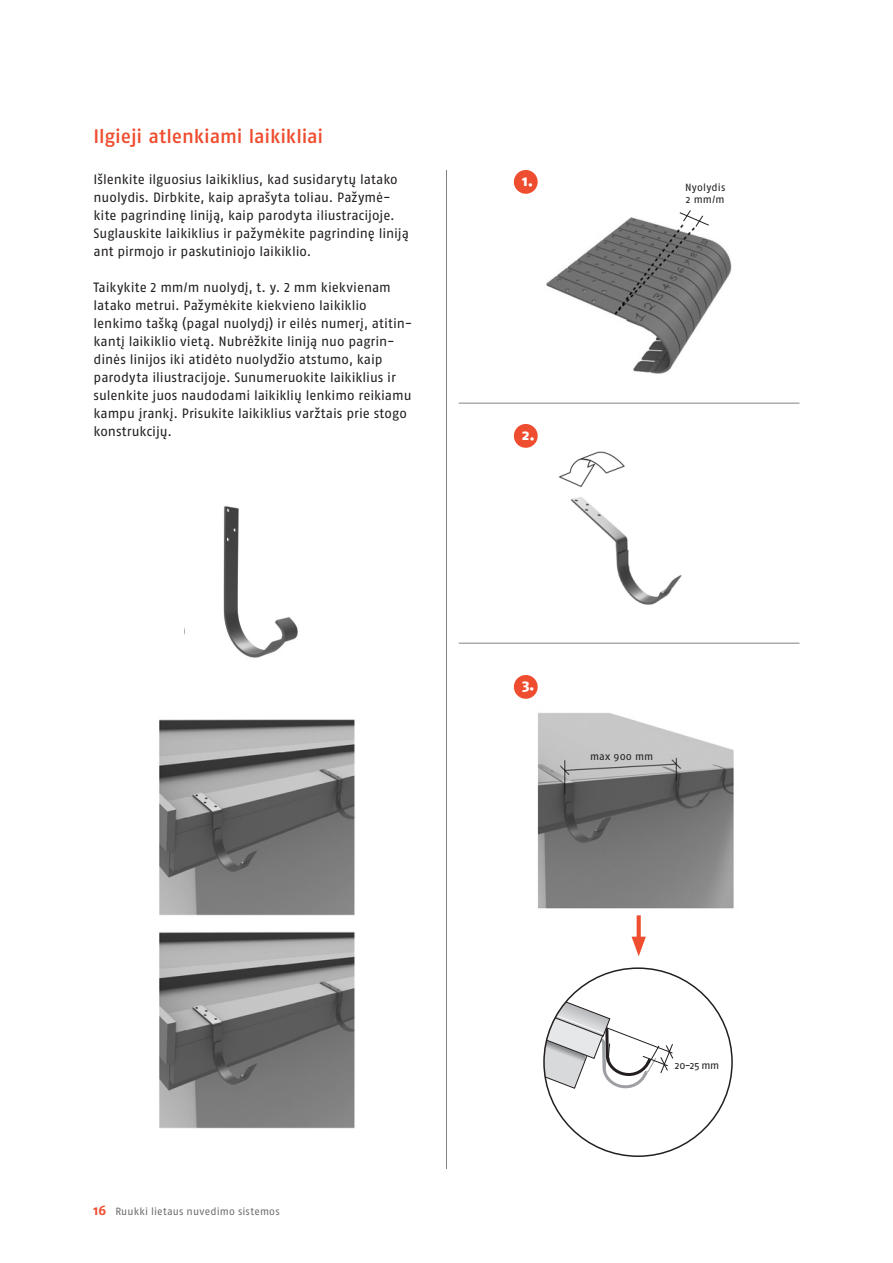
<style>
.page{position:relative;width:893px;height:1263px;background:#fff}
.page>*{position:absolute;margin:0;border:0;box-sizing:border-box;transform-origin:0 0}
.t1{font:500 19.5px "Fago Pro";letter-spacing:-.01em;color:#ef4d2f}
.t2{font:800 15px "Fago Pro";color:#fff}
.t3{font:13.5px/18px "Fago Pro";letter-spacing:-.005em;color:#231f20}
.t4{font:10.5px "Fago Pro";letter-spacing:.015em;color:#6c6d70}
.t5{font:10.5px/12.6px "Fago Pro";letter-spacing:.01em;color:#231f20}
.s1{font-weight:700;font-size:13.5px;color:#ef4d2f}
</style>
<div class="page">
<img style="left:513px;top:675px;width:221px;height:263px">
<svg style="left:637px;top:915px;width:4px;height:22px"></svg>
<svg style="left:632px;top:937px;width:14px;height:19px"></svg>
<img style="left:159px;top:719px;width:196px;height:197px">
<img style="left:159px;top:932px;width:196px;height:197px">
<img style="left:546px;top:217px;width:186px;height:157px">
<img style="left:500px;top:425px;width:257px;height:218px">
<svg style="left:544px;top:1000px;width:130px;height:96px"></svg>
<hr style="left:459px;top:403px;width:340px;height:1px;background:#808285">
<hr style="left:459px;top:643px;width:340px;height:1px;background:#808285">
<hr style="left:446px;top:170px;width:1px;height:999px;background:#808285">
<div style="left:514px;top:170px;width:24px;height:24px;background:#ef4d2f;border-radius:50%"></div>
<div style="left:514px;top:424px;width:24px;height:24px;background:#ef4d2f;border-radius:50%"></div>
<div style="left:514px;top:675px;width:24px;height:24px;background:#ef4d2f;border-radius:50%"></div>
<svg style="left:679px;top:210px;width:30px;height:17px"></svg>
<img style="left:223px;top:506px;width:75px;height:152px">
<h1 class="t1" style="left:94px;top:125px;width:231px">Ilgieji atlenkiami laikikliai</h1>
<p class="t3" style="left:94px;top:170px;width:317px">Išlenkite ilguosius laikiklius, kad susidarytų latako nuolydis. Dirbkite, kaip aprašyta toliau. Pažymė&shy;kite pagrindinę liniją, kaip parodyta iliustracijoje.<br>Suglauskite laikiklius ir pažymėkite pagrindinę liniją ant pirmojo ir paskutiniojo laikiklio.</p>
<p class="t3" style="left:94px;top:278px;width:320px">Taikykite 2 mm/m nuolydį, t. y. 2 mm kiekvienam latako metrui. Pažymėkite kiekvieno laikiklio lenkimo tašką (pagal nuolydį) ir eilės numerį, atitin&shy;kantį laikiklio vietą. Nubrėžkite liniją nuo pagrin&shy;dinės linijos iki atidėto nuolydžio atstumo, kaip parodyta iliustracijoje. Sunumeruokite laikiklius ir sulenkite juos naudodami laikiklių lenkimo reikiamu kampu įrankį. Prisukite laikiklius varžtais prie stogo konstrukcijų.</p>
<p class="t2" style="left:522px;top:172px;width:13px">1.</p>
<p class="t2" style="left:522px;top:426px;width:14px">2.</p>
<p class="t5" style="left:685px;top:181px;width:42px">Nyolydis<br>2 mm/m</p>
<p class="t2" style="left:522px;top:676px;width:14px">3.</p>
<p class="t5" style="left:590px;top:750px;width:65px">max 900 mm</p>
<p class="t4" style="left:94px;top:1205px;width:188px"><span class="s1">16</span> Ruukki lietaus nuvedimo sistemos</p>
<p class="t5" style="left:675px;top:1059px;width:46px">20-25 mm</p>
</div>
